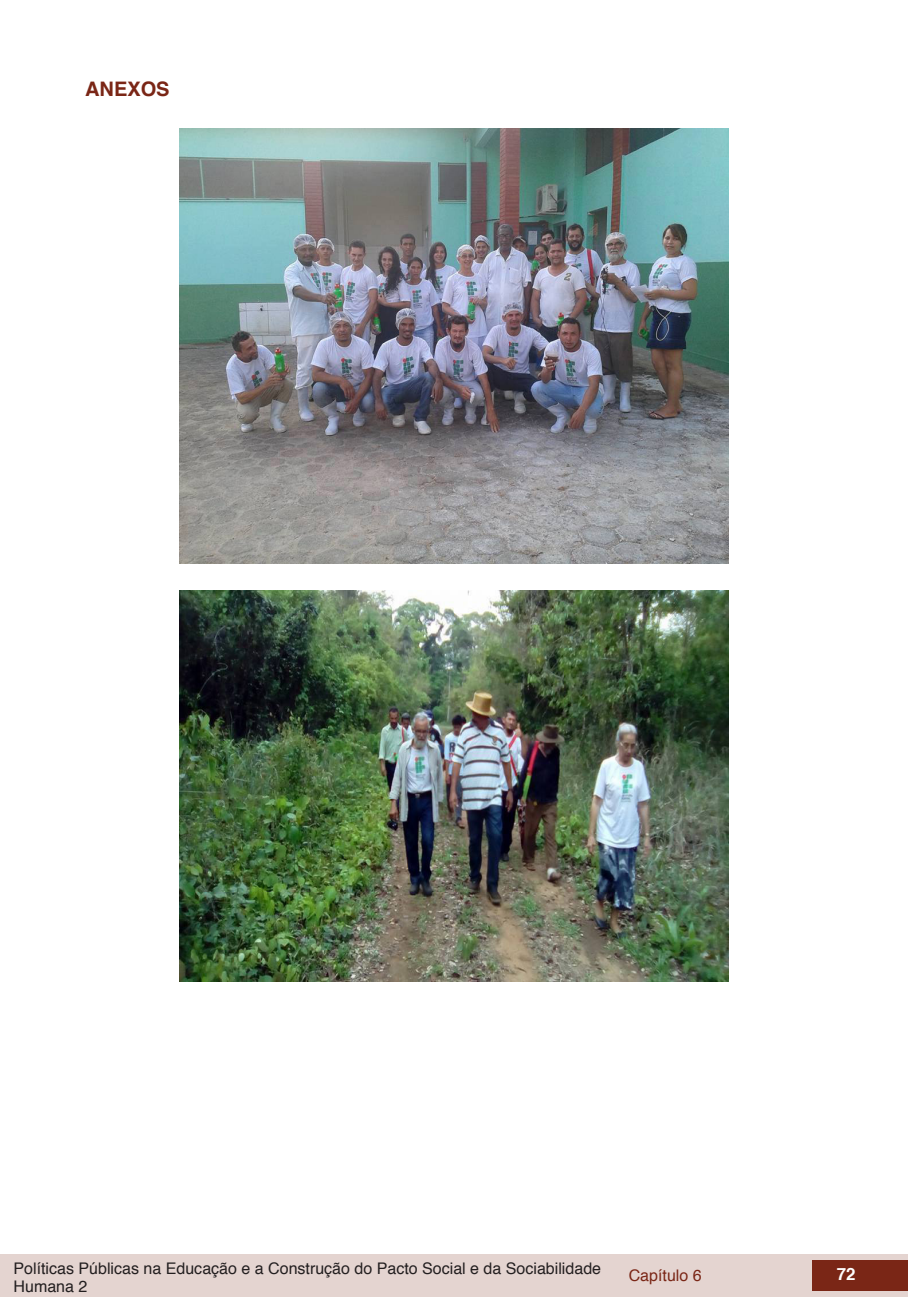
<style>
.page{position:relative;width:908px;height:1304px;background:#fff}
.page>*{position:absolute;margin:0;border:0;box-sizing:border-box;transform-origin:0 0}
.TITULOS{font:700 20px "Helvetica";color:#7a2616}
.t1{font:700 16.8px "Helvetica";color:#fff}
.t2{font:16px/18.2px "Helvetica";color:#231f20}
.t3{font:16px "Helvetica";color:#7a2616}
</style>
<div class="page">
<div style="left:0;top:1254px;width:906px;height:43px;background:#e4d4d0"></div>
<div style="left:812px;top:1261px;width:95px;height:30px;background:#7a2616"></div>
<img style="left:179px;top:128px;width:549px;height:436px">
<img style="left:179px;top:591px;width:549px;height:390px">
<p class="TITULOS" style="left:85px;top:73px;width:86px">ANEXOS</p>
<p class="t2" style="left:14px;top:1260px;width:588px">Políticas Públicas na Educação e a Construção do Pacto Social e da Sociabilidade<br>Humana 2</p>
<p class="t3" style="left:628px;top:1263px;width:74px">Capítulo 6</p>
<p class="t1" style="left:836px;top:1261px;width:20px">72</p>
</div>
